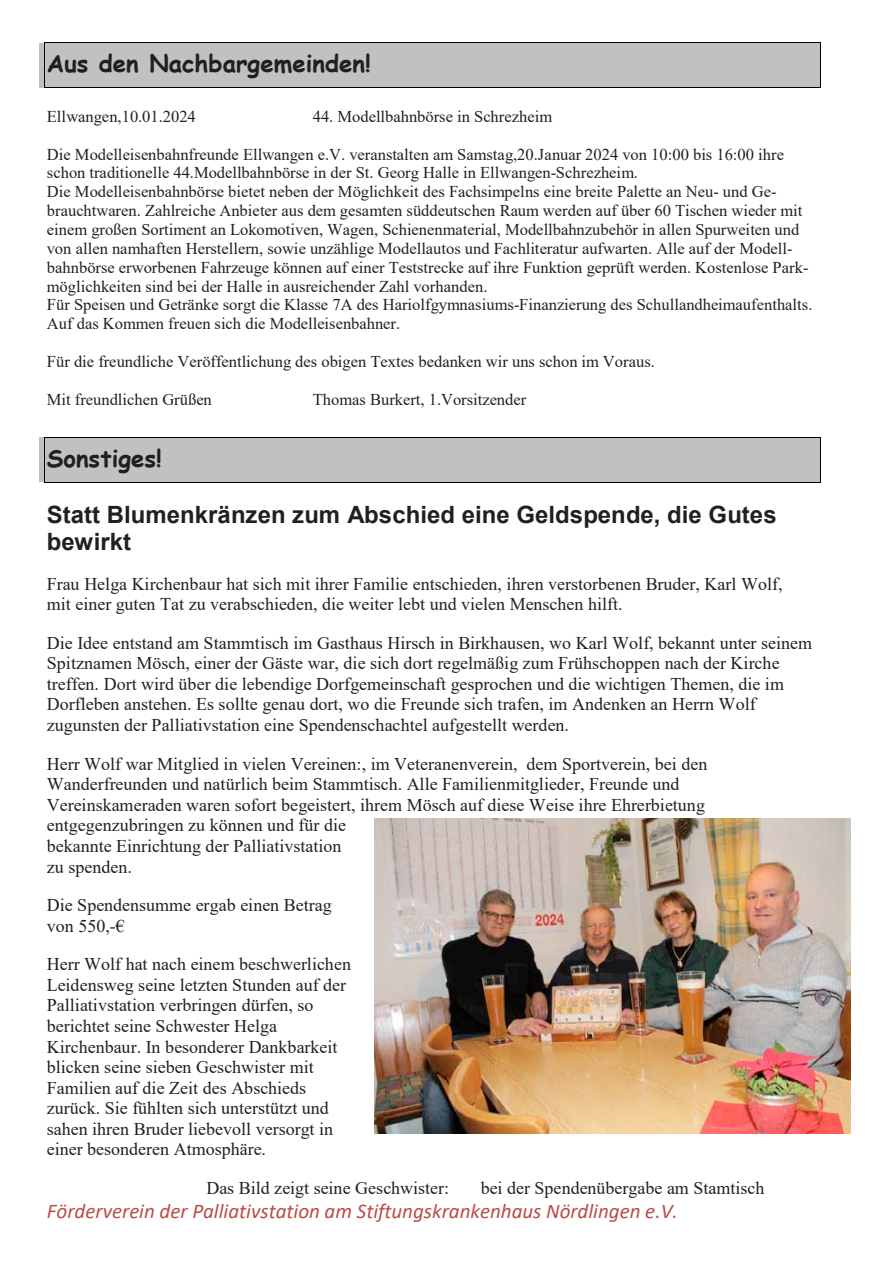
<style>
.page{position:relative;width:893px;height:1263px;background:#fff}
.page>*{position:absolute;margin:0;border:0;box-sizing:border-box;transform-origin:0 0}
.t1{font:700 23.85px/27.5px "Arial";color:#231f20}
.t2{font:700 23.85px "Comic Sans MS";color:#231f20}
.t3{font:italic 21px "Calibri";color:#bb4b45}
.t4{font:17.85px/20.5px "Times New Roman";color:#231f20}
.t5{font:16.5px/18.9px "Times New Roman";color:#231f20}
</style>
<div class="page">
<div style="left:39px;top:43px;width:782px;height:44px;background:#c1c1c1"></div>
<hr style="left:45px;top:43px;width:776px;height:1px;background:#000">
<hr style="left:45px;top:87px;width:776px;height:1px;background:#000">
<hr style="left:44px;top:43px;width:1px;height:44px;background:#000">
<hr style="left:821px;top:43px;width:1px;height:44px;background:#000">
<div style="left:39px;top:437px;width:782px;height:45px;background:#c1c1c1"></div>
<hr style="left:45px;top:437px;width:776px;height:1px;background:#000">
<hr style="left:45px;top:482px;width:776px;height:1px;background:#000">
<hr style="left:44px;top:437px;width:1px;height:45px;background:#000">
<hr style="left:821px;top:437px;width:1px;height:45px;background:#000">
<img style="left:374px;top:818px;width:476px;height:315px">
<h1 class="t2" style="left:47px;top:46px;width:325px">Aus den Nachbargemeinden!</h1>
<p class="t5" style="left:47px;top:106px;width:150px">Ellwangen,10.01.2024</p>
<p class="t5" style="left:313px;top:106px;width:241px">44. Modellbahnbörse in Schrezheim</p>
<p class="t5" style="left:47px;top:144px;width:767px">Die Modelleisenbahnfreunde Ellwangen e.V. veranstalten am Samstag,20.Januar 2024 von 10:00 bis 16:00 ihre schon traditionelle 44.Modellbahnbörse in der St. Georg Halle in Ellwangen-Schrezheim.<br>Die Modelleisenbahnbörse bietet neben der Möglichkeit des Fachsimpelns eine breite Palette an Neu- und Ge&shy;brauchtwaren. Zahlreiche Anbieter aus dem gesamten süddeutschen Raum werden auf über 60 Tischen wieder mit einem großen Sortiment an Lokomotiven, Wagen, Schienenmaterial, Modellbahnzubehör in allen Spurweiten und von allen namhaften Herstellern, sowie unzählige Modellautos und Fachliteratur aufwarten. Alle auf der Modell&shy;bahnbörse erworbenen Fahrzeuge können auf einer Teststrecke auf ihre Funktion geprüft werden. Kostenlose Park&shy;möglichkeiten sind bei der Halle in ausreichender Zahl vorhanden.<br>Für Speisen und Getränke sorgt die Klasse 7A des Hariolfgymnasiums-Finanzierung des Schullandheimaufenthalts.<br>Auf das Kommen freuen sich die Modelleisenbahner.</p>
<p class="t5" style="left:47px;top:352px;width:610px">Für die freundliche Veröffentlichung des obigen Textes bedanken wir uns schon im Voraus.</p>
<p class="t5" style="left:47px;top:389px;width:167px">Mit freundlichen Grüßen</p>
<p class="t5" style="left:313px;top:389px;width:215px">Thomas Burkert, 1.Vorsitzender</p>
<h1 class="t2" style="left:47px;top:440px;width:116px">Sonstiges!</h1>
<h1 class="t1" style="left:47px;top:501px;width:731px">Statt Blumenkränzen zum Abschied eine Geldspende, die Gutes bewirkt</h1>
<p class="t4" style="left:47px;top:573px;width:737px">Frau Helga Kirchenbaur hat sich mit ihrer Familie entschieden, ihren verstorbenen Bruder, Karl Wolf, mit einer guten Tat zu verabschieden, die weiter lebt und vielen Menschen hilft.</p>
<p class="t4" style="left:47px;top:632px;width:767px">Die Idee entstand am Stammtisch im Gasthaus Hirsch in Birkhausen, wo Karl Wolf, bekannt unter seinem Spitznamen Mösch, einer der Gäste war, die sich dort regelmäßig zum Frühschoppen nach der Kirche treffen. Dort wird über die lebendige Dorfgemeinschaft gesprochen und die wichtigen Themen, die im Dorfleben anstehen. Es sollte genau dort, wo die Freunde sich trafen, im Andenken an Herrn Wolf zugunsten der Palliativstation eine Spendenschachtel aufgestellt werden.</p>
<p class="t4" style="left:47px;top:753px;width:662px">Herr Wolf war Mitglied in vielen Vereinen:, im Veteranenverein, dem Sportverein, bei den Wanderfreunden und natürlich beim Stammtisch. Alle Familienmitglieder, Freunde und Vereinskameraden waren sofort begeistert, ihrem Mösch auf diese Weise ihre Ehrerbietung entgegenzubringen zu können und für die<br>bekannte Einrichtung der Palliativstation<br>zu spenden.</p>
<p class="t4" style="left:47px;top:894px;width:286px">Die Spendensumme ergab einen Betrag von 550,-€</p>
<p class="t4" style="left:47px;top:953px;width:306px">Herr Wolf hat nach einem beschwerlichen Leidensweg seine letzten Stunden auf der Palliativstation verbringen dürfen, so berichtet seine Schwester Helga Kirchenbaur. In besonderer Dankbarkeit blicken seine sieben Geschwister mit Familien auf die Zeit des Abschieds zurück. Sie fühlten sich unterstützt und sahen ihren Bruder liebevoll versorgt in einer besonderen Atmosphäre.</p>
<p class="t4" style="left:206px;top:1177px;width:244px">Das Bild zeigt seine Geschwister:</p>
<p class="t4" style="left:481px;top:1177px;width:285px">bei der Spendenübergabe am Stamtisch</p>
<p class="t3" style="left:47px;top:1196px;width:632px">Förderverein der Palliativstation am Stiftungskrankenhaus Nördlingen e.V.</p>
</div>
